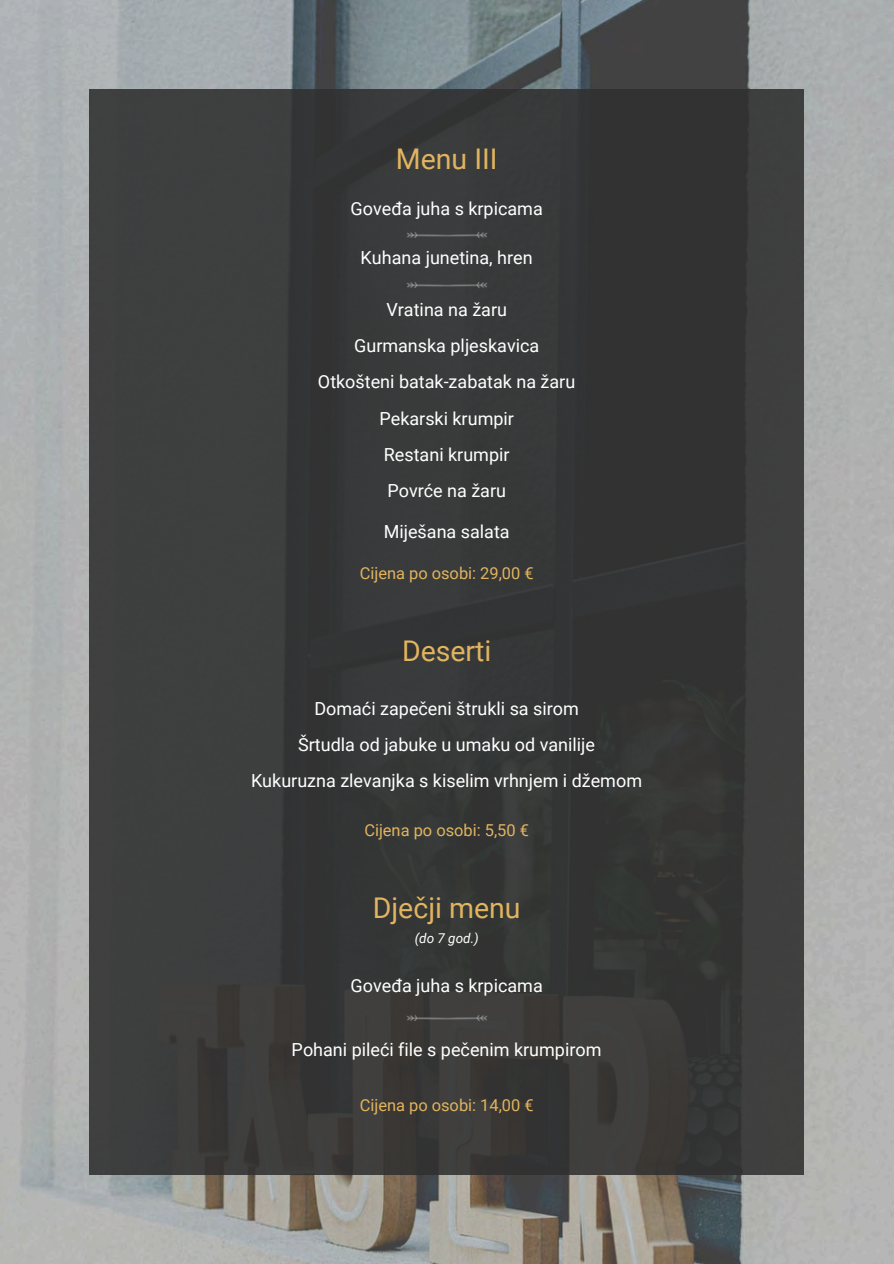
<style>
.page{position:relative;width:894px;height:1264px;background:#fff}
.page>*{position:absolute;margin:0;border:0;box-sizing:border-box;transform-origin:0 0}
.t1{font:28.5px "Roboto";color:#e1b45f}
.t2{font:18px "Roboto";color:#fff}
.t3{font:16.5px "Roboto";color:#e1b45f}
.t4{font:italic 13.5px "Roboto";color:#fff}
</style>
<div class="page">
<img style="left:0;top:0;width:893px;height:1263px">
<div style="left:89px;top:89px;width:715px;height:1085px;background:#393a3a"></div>
<img style="left:407px;top:285px;width:80px;height:3px">
<img style="left:407px;top:1014px;width:81px;height:8px">
<img style="left:407px;top:232px;width:80px;height:53px">
<p class="t1" style="left:396px;top:143px;width:103px">Menu III</p>
<h1 class="t2" style="left:350px;top:198px;width:194px">Goveđa juha s krpicama</h1>
<p class="t2" style="left:360px;top:247px;width:173px">Kuhana junetina, hren</p>
<p class="t2" style="left:386px;top:299px;width:122px">Vratina na žaru</p>
<p class="t2" style="left:354px;top:335px;width:187px">Gurmanska pljeskavica</p>
<p class="t2" style="left:318px;top:371px;width:259px">Otkošteni batak-zabatak na žaru</p>
<p class="t2" style="left:379px;top:408px;width:136px">Pekarski krumpir</p>
<p class="t2" style="left:384px;top:444px;width:127px">Restani krumpir</p>
<p class="t2" style="left:387px;top:480px;width:120px">Povrće na žaru</p>
<p class="t2" style="left:383px;top:521px;width:127px">Miješana salata</p>
<p class="t3" style="left:359px;top:563px;width:175px">Cijena po osobi: 29,00 €</p>
<p class="t1" style="left:402px;top:634px;width:91px">Deserti</p>
<p class="t2" style="left:314px;top:698px;width:266px">Domaći zapečeni štrukli sa sirom</p>
<h1 class="t2" style="left:298px;top:734px;width:298px">Šrtudla od jabuke u umaku od vanilije</h1>
<p class="t2" style="left:251px;top:770px;width:392px">Kukuruzna zlevanjka s kiselim vrhnjem i džemom</p>
<p class="t3" style="left:364px;top:821px;width:166px">Cijena po osobi: 5,50 €</p>
<p class="t1" style="left:373px;top:891px;width:149px">Dječji menu</p>
<p class="t4" style="left:414px;top:930px;width:66px">(do 7 god.)</p>
<p class="t2" style="left:350px;top:975px;width:194px">Goveđa juha s krpicama</p>
<h1 class="t2" style="left:291px;top:1039px;width:311px">Pohani pileći file s pečenim krumpirom</h1>
<p class="t3" style="left:359px;top:1095px;width:175px">Cijena po osobi: 14,00 €</p>
</div>
